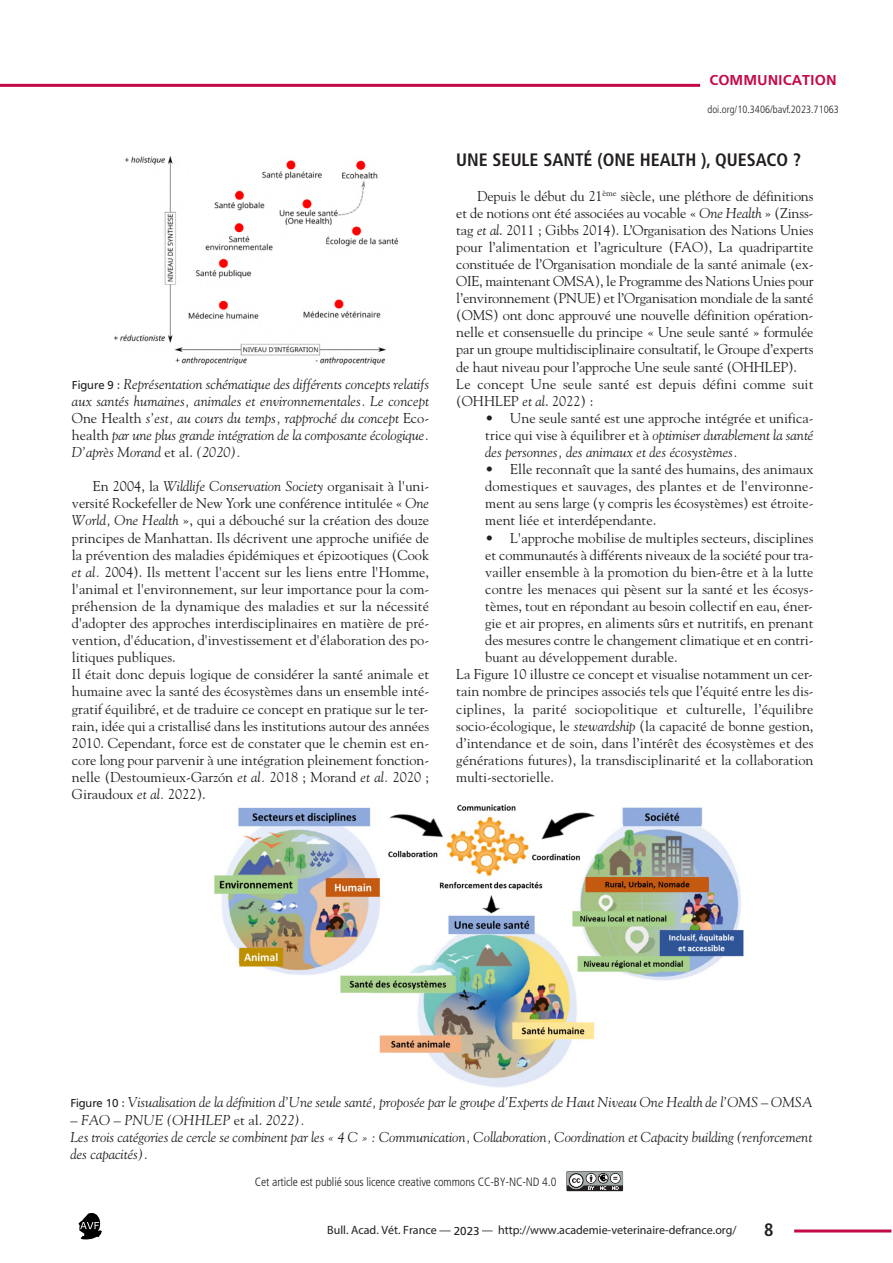
<style>
.page{position:relative;width:893px;height:1263px;background:#fff}
.page>*{position:absolute;margin:0;border:0;box-sizing:border-box;transform-origin:0 0}
.t1{font:700 condensed 18px "Frutiger";color:#231f20}
.t2{font:700 15px "Frutiger";color:#c30a49}
.t3{font:14.25px/17.1px "Goudy";color:#231f20}
.t4{font:italic 14.25px/17.1px "Goudy";color:#231f20;text-align:justify}
.t5{font:300 12px "Frutiger";color:#231f20}
.t6{font:300 condensed 12px "Frutiger";letter-spacing:-.01em;color:#231f20}
.t7{font:300 condensed 10.5px "Frutiger";color:#231f20}
.s1{font-family:"Frutiger";font-style:normal;font-size:12px}
.s2{font-style:normal}
.s3{font-style:italic}
.s4{font-weight:400}
</style>
<div class="page">
<img style="left:214px;top:804px;width:530px;height:283px">
<hr style="left:0;top:84px;width:700px;height:3px;background:#c30a49">
<hr style="left:794px;top:1229px;width:97px;height:3px;background:#c30a49">
<svg style="left:78px;top:1213px;width:24px;height:26px"></svg>
<svg style="left:566px;top:1171px;width:57px;height:20px"></svg>
<img style="left:114px;top:156px;width:283px;height:208px">
<p class="t4" style="left:72px;top:375px;width:359px"><span class="s1">Figure 9</span> <span class="s2">:</span> Représentation schématique des différents concepts relatifs aux santés humaines, animales et environnementales. Le concept <span class="s2">One Health</span> s’est, au cours du temps, rapproché du concept <span class="s2">Eco&shy;health</span> par une plus grande intégration de la composante écologique.<br>D’après Morand <span class="s2">et al.</span> (2020).</p>
<p class="t3" style="left:72px;top:478px;width:359px;text-indent:21px">En 2004, la <span class="s3">Wildlife Conservation Society</span> organisait à l'uni&shy;versité Rockefeller de New York une conférence intitulée « <span class="s3">One World, One Health</span> », qui a débouché sur la création des douze principes de Manhattan. Ils décrivent une approche unifiée de la prévention des maladies épidémiques et épizootiques (Cook <span class="s3">et al.</span> 2004). Ils mettent l'accent sur les liens entre l'Homme, l'animal et l'environnement, sur leur importance pour la com&shy;préhension de la dynamique des maladies et sur la nécessité d'adopter des approches interdisciplinaires en matière de pré&shy;vention, d'éducation, d'investissement et d'élaboration des po&shy;litiques publiques.<br>Il était donc depuis logique de considérer la santé animale et humaine avec la santé des écosystèmes dans un ensemble inté&shy;gratif équilibré, et de traduire ce concept en pratique sur le ter&shy;rain, idée qui a cristallisé dans les institutions autour des années 2010. Cependant, force est de constater que le chemin est en&shy;core long pour parvenir à une intégration pleinement fonction&shy;nelle (Destoumieux-Garzón <span class="s3">et al.</span> 2018 ; Morand <span class="s3">et al.</span> 2020 ; Giraudoux <span class="s3">et al.</span> 2022).</p>
<p class="t2" style="left:709px;top:71px;width:129px">COMMUNICATION</p>
<p class="t7" style="left:708px;top:105px;width:133px">doi.org/10.3406/bavf.2023.71063</p>
<p class="t1" style="left:456px;top:153px;width:346px">UNE SEULE SANTÉ (ONE HEALTH ), QUESACO ?</p>
<p class="t3" style="left:456px;top:187px;width:359px;text-indent:21px">Depuis le début du 21<sup>ème</sup> siècle, une pléthore de définitions et de notions ont été associées au vocable « <span class="s3">One Health</span> » (Zinss&shy;tag <span class="s3">et al</span>. 2011 ; Gibbs 2014). L’Organisation des Nations Unies pour l’alimentation et l’agriculture (FAO), La quadripartite constituée de l’Organisation mondiale de la santé animale (ex-OIE, maintenant OMSA), le Programme des Nations Unies pour l’environnement (PNUE) et l’Organisation mondiale de la santé (OMS) ont donc approuvé une nouvelle définition opération&shy;nelle et consensuelle du principe « Une seule santé » formulée par un groupe multidisciplinaire consultatif, le Groupe d’experts de haut niveau pour l’approche Une seule santé (OHHLEP).<br>Le concept Une seule santé est depuis défini comme suit (OHHLEP <span class="s3">et al</span>. 2022) :</p>
<p class="t3" style="left:485px;top:409px;width:330px;text-align:justify">• Une seule santé est une approche intégrée et unifica&shy;trice qui vise à équilibrer et à <span class="s3">optimiser durablement la santé des personnes, des animaux et des écosystèmes.</span></p>
<p class="t3" style="left:485px;top:461px;width:330px;text-align:justify">• Elle reconnaît que la santé des humains, des animaux domestiques et sauvages, des plantes et de l'environne&shy;ment au sens large (y compris les écosystèmes) est étroite&shy;ment liée et interdépendante.</p>
<p class="t3" style="left:485px;top:529px;width:330px">• L'approche mobilise de multiples secteurs, disciplines</p>
<p class="t3" style="left:485px;top:546px;width:330px">et communautés à différents niveaux de la société pour tra-</p>
<p class="t3" style="left:485px;top:563px;width:330px">vailler ensemble à la promotion du bien-être et à la lutte</p>
<p class="t3" style="left:485px;top:580px;width:330px">contre les menaces qui pèsent sur la santé et les écosys-</p>
<p class="t3" style="left:485px;top:597px;width:329px">tèmes, tout en répondant au besoin collectif en eau, éner-</p>
<p class="t3" style="left:485px;top:615px;width:330px">gie et air propres, en aliments sûrs et nutritifs, en prenant</p>
<p class="t3" style="left:485px;top:632px;width:330px">des mesures contre le changement climatique et en contri-</p>
<p class="t3" style="left:485px;top:649px;width:194px">buant au développement durable.</p>
<p class="t3" style="left:456px;top:666px;width:358px">La Figure 10 illustre ce concept et visualise notamment un cer-</p>
<p class="t3" style="left:456px;top:683px;width:359px">tain nombre de principes associés tels que l’équité entre les dis-</p>
<p class="t3" style="left:456px;top:700px;width:359px">ciplines, la parité sociopolitique et culturelle, l’équilibre</p>
<p class="t3" style="left:456px;top:717px;width:359px">socio-écologique, le <span class="s3">stewardship</span> (la capacité de bonne gestion,</p>
<p class="t3" style="left:456px;top:734px;width:359px">d’intendance et de soin, dans l’intérêt des écosystèmes et des</p>
<p class="t3" style="left:456px;top:751px;width:359px">générations futures), la transdisciplinarité et la collaboration</p>
<p class="t3" style="left:456px;top:768px;width:99px">multi-sectorielle.</p>
<p class="t4" style="left:70px;top:1094px;width:743px"><span class="s1">Figure 10</span> <span class="s2">:</span> Visualisation de la définition d’Une seule santé, proposée par le groupe d'Experts de Haut Niveau One Health de l’OMS – OMSA</p>
<p class="t4" style="left:70px;top:1111px;width:743px;text-align:left">– FAO – PNUE (OHHLEP <span class="s2">et al.</span> 2022).<br>Les trois catégories de cercle se combinent par les « 4 C » : Communication, Collaboration, Coordination et Capacity building (renforcement des capacités).</p>
<p class="t6" style="left:255px;top:1177px;width:303px">Cet article est publié sous licence creative commons CC-BY-NC-ND 4.0</p>
<p class="t5" style="left:327px;top:1226px;width:154px">Bull. Acad. Vét. France — <span class="s4">2023</span></p>
<p class="t5" style="left:472px;top:1226px;width:266px">2 — http://www.academie-veterinaire-defrance.org/</p>
<p class="t1" style="left:764px;top:1222px;width:11px">8</p>
</div>
